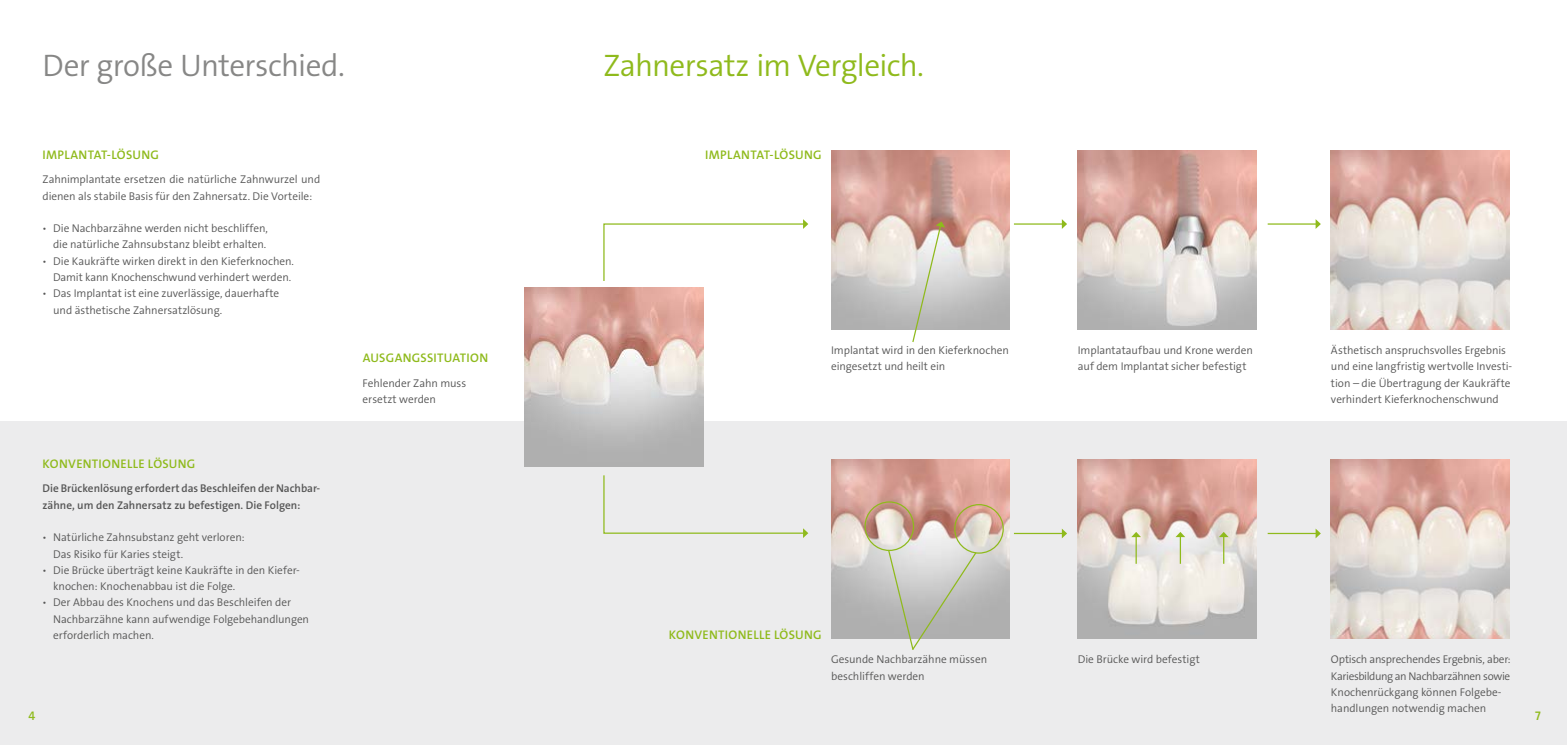
<style>
.page{position:relative;width:1567px;height:745px;background:#fff}
.page>*{position:absolute;margin:0;border:0;box-sizing:border-box;transform-origin:0 0}
.t1{font:31.25px "The Sans LP4 Se Lig";letter-spacing:-.02em;color:#8fba1c}
.t2{font:31.25px "The Sans LP4 Se Lig";letter-spacing:-.02em;color:#878786}
.t3{font:12.5px "The Sans LP6 Se Bld";letter-spacing:.025em;color:#8fba1c}
.t4{font:11.25px/16.2px "The Sans LP4 Se Lig";letter-spacing:-.005em;color:#565656}
.t5{font:11.25px/16.2px "The Sans LP6 Se Bld";letter-spacing:.005em;color:#565656}
</style>
<div class="page">
<div style="left:0;top:421px;width:1566px;height:323px;background:#ececed"></div>
<hr style="left:1013px;top:223px;width:49px;height:1px;background:#8fba1c">
<svg style="left:1061px;top:219px;width:6px;height:10px"></svg>
<hr style="left:1013px;top:532px;width:49px;height:1px;background:#8fba1c">
<svg style="left:1061px;top:529px;width:6px;height:9px"></svg>
<hr style="left:1267px;top:223px;width:48px;height:1px;background:#8fba1c">
<svg style="left:1315px;top:219px;width:5px;height:10px"></svg>
<hr style="left:1267px;top:532px;width:48px;height:1px;background:#8fba1c">
<svg style="left:1315px;top:528px;width:5px;height:10px"></svg>
<svg style="left:603px;top:219px;width:205px;height:62px"></svg>
<svg style="left:603px;top:475px;width:205px;height:62px"></svg>
<img style="left:831px;top:151px;width:178px;height:178px">
<img style="left:1077px;top:151px;width:179px;height:178px">
<img style="left:524px;top:287px;width:179px;height:179px">
<img style="left:831px;top:459px;width:178px;height:179px">
<img style="left:1077px;top:459px;width:179px;height:179px">
<img style="left:1330px;top:459px;width:179px;height:179px">
<img style="left:1330px;top:151px;width:179px;height:178px">
<svg style="left:911px;top:221px;width:34px;height:121px;background:#d2ccc4"></svg>
<div style="left:954px;top:503px;width:49px;height:50px;border:1px solid #8fba1c;border-radius:50%"></div>
<div style="left:864px;top:501px;width:50px;height:49px;border:1px solid #8fba1c;border-radius:50%"></div>
<svg style="left:887px;top:548px;width:90px;height:102px"></svg>
<svg style="left:1131px;top:531px;width:9px;height:32px"></svg>
<svg style="left:1175px;top:531px;width:10px;height:32px"></svg>
<hr style="left:1222px;top:536px;width:2px;height:27px;background:#8fba1c">
<svg style="left:1218px;top:531px;width:10px;height:5px"></svg>
<h1 class="t2" style="left:43px;top:46px;width:304px">Der große Unterschied.</h1>
<p class="t3" style="left:43px;top:147px;width:118px">IMPLANTAT-LÖSUNG</p>
<p class="t4" style="left:43px;top:171px;width:279px">Zahnimplantate ersetzen die natürliche Zahnwurzel und dienen als stabile Basis für den Zahnersatz. Die Vorteile:</p>
<p class="t4" style="left:43px;top:220px;width:227px">ѹ Die Nachbarzähne werden nicht beschliffen,</p>
<p class="t4" style="left:53px;top:236px;width:215px">die natürliche Zahnsubstanz bleibt erhalten.</p>
<p class="t4" style="left:43px;top:253px;width:253px">ѹ Die Kaukräfte wirken direkt in den Kieferknochen.</p>
<p class="t4" style="left:53px;top:269px;width:239px">Damit kann Knochenschwund verhindert werden.</p>
<p class="t4" style="left:43px;top:285px;width:238px">ѹ Das Implantat ist eine zuverlässige, dauerhafte</p>
<p class="t4" style="left:53px;top:301px;width:170px">und ästhetische Zahnersatzlösung.</p>
<p class="t3" style="left:43px;top:455px;width:154px">KONVENTIONELLE LÖSUNG</p>
<p class="t5" style="left:43px;top:480px;width:279px">Die Brückenlösung erfordert das Beschleifen der Nachbar&shy;zähne, um den Zahnersatz zu befestigen. Die Folgen:</p>
<p class="t4" style="left:43px;top:529px;width:204px">ѹ Natürliche Zahnsubstanz geht verloren:</p>
<p class="t4" style="left:53px;top:545px;width:131px">Das Risiko für Karies steigt.</p>
<p class="t4" style="left:43px;top:561px;width:259px">ѹ Die Brücke überträgt keine Kaukräfte in den Kiefer-</p>
<p class="t4" style="left:53px;top:578px;width:184px">knochen: Knochenabbau ist die Folge.</p>
<p class="t4" style="left:43px;top:594px;width:250px">ѹ Der Abbau des Knochens und das Beschleifen der</p>
<p class="t4" style="left:53px;top:610px;width:257px">Nachbarzähne kann aufwendige Folgebehandlungen</p>
<p class="t4" style="left:53px;top:626px;width:102px">erforderlich machen.</p>
<p class="t3" style="left:363px;top:350px;width:127px">AUSGANGSSITUATION</p>
<p class="t4" style="left:362px;top:374px;width:105px">Fehlender Zahn muss ersetzt werden</p>
<h1 class="t1" style="left:603px;top:46px;width:322px">Zahnersatz im Vergleich.</h1>
<p class="t3" style="left:705px;top:147px;width:118px">IMPLANTAT-LÖSUNG</p>
<p class="t4" style="left:831px;top:342px;width:179px">Implantat wird in den Kieferknochen eingesetzt und heilt ein</p>
<p class="t4" style="left:1077px;top:342px;width:177px">Implantataufbau und Krone werden auf dem Implantat sicher befestigt</p>
<p class="t4" style="left:1330px;top:342px;width:183px">Ästhetisch anspruchsvolles Ergebnis und eine langfristig wertvolle Investi&shy;tion – die Übertragung der Kaukräfte verhindert Kieferknochenschwund</p>
<p class="t3" style="left:669px;top:626px;width:154px">KONVENTIONELLE LÖSUNG</p>
<p class="t4" style="left:1077px;top:651px;width:124px">Die Brücke wird befestigt</p>
<p class="t4" style="left:1330px;top:651px;width:181px">Optisch ansprechendes Ergebnis, aber:<br>Kariesbildung an Nachbarzähnen sowie Knochenrückgang können Folgebe&shy;handlungen notwendig machen</p>
<p class="t4" style="left:831px;top:651px;width:157px">Gesunde Nachbarzähne müssen beschliffen werden</p>
<p class="t3" style="left:29px;top:707px;width:8px">4</p>
<p class="t3" style="left:1534px;top:707px;width:7px">7</p>
</div>
